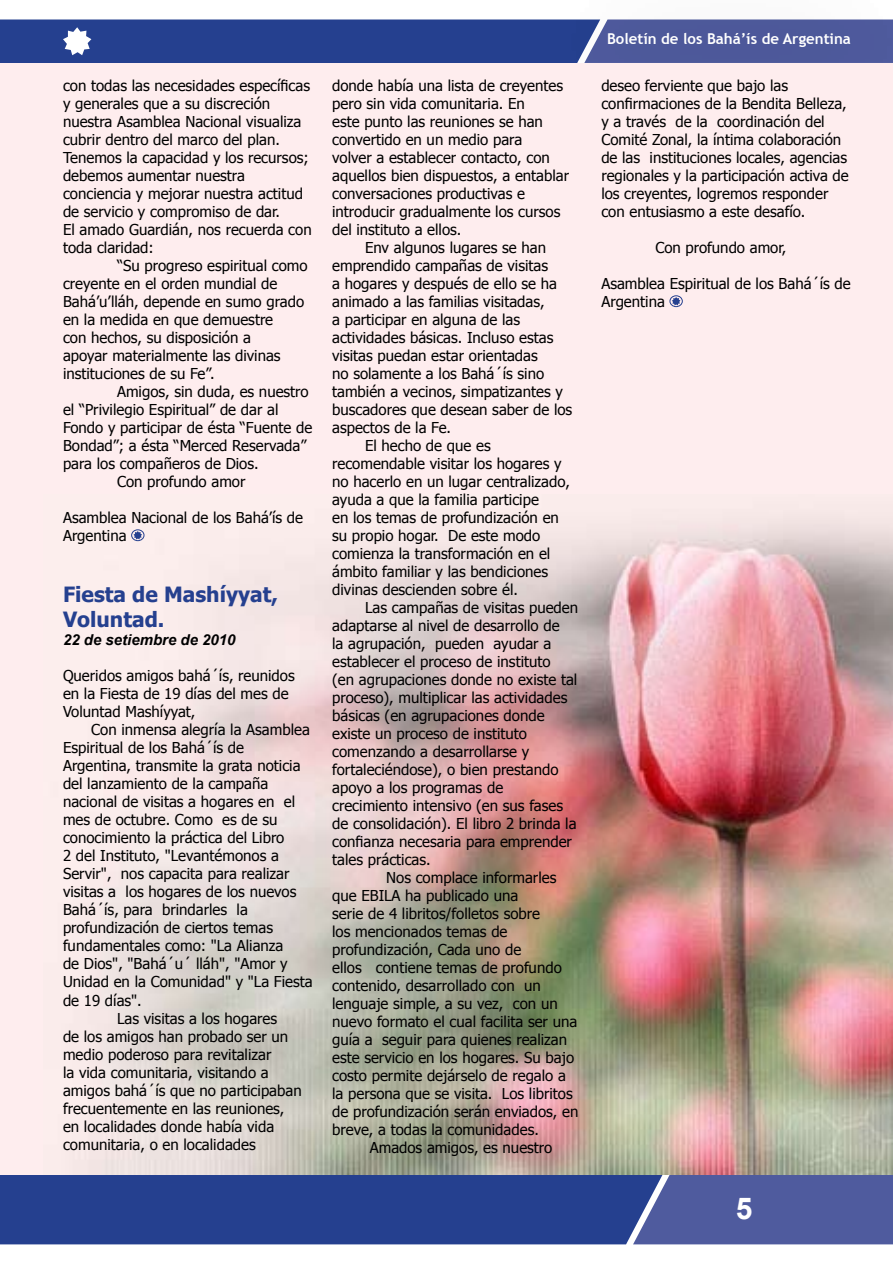
<style>
.page{position:relative;width:893px;height:1263px;background:#fff}
.page>*{position:absolute;margin:0;border:0;box-sizing:border-box;transform-origin:0 0}
.t1{font:700 30px "Arial";color:#fff}
.t2{font:700 21px/25.2px "Tahoma";color:#25408f}
.t3{font:15px/18px "Tahoma";color:#000}
.t4{font:700 15px "Trebuchet MS";color:#fff}
.t5{font:italic 700 15px "Arial";color:#000}
</style>
<div class="page">
<div style="left:0;top:1174px;width:633px;height:70px;background:#25408f"></div>
<svg style="left:633px;top:1174px;width:260px;height:70px;background:#525e9f"></svg>
<svg style="left:0;top:19px;width:893px;height:44px;background:#384e96"></svg>
<div style="left:0;top:63px;width:893px;height:1111px;background:#feedee"></div>
<img style="left:85px;top:516px;width:808px;height:658px">
<svg style="left:134px;top:531px;width:8px;height:8px"></svg>
<div style="left:131px;top:529px;width:13px;height:12px;border:1px solid #25408f;border-radius:50%"></div>
<svg style="left:672px;top:297px;width:8px;height:8px"></svg>
<div style="left:670px;top:295px;width:13px;height:12px;border:1px solid #25408f;border-radius:50%"></div>
<p class="t3" style="left:63px;top:76px;width:250px">con todas las necesidades específicas y generales que a su discreción nuestra Asamblea Nacional visualiza cubrir dentro del marco del plan.<br>Tenemos la capacidad y los recursos; debemos aumentar nuestra conciencia y mejorar nuestra actitud de servicio y compromiso de dar.<br>El amado Guardián, nos recuerda con toda claridad:</p>
<p class="t3" style="left:63px;top:256px;width:246px;text-indent:54px">“Su progreso espiritual como creyente en el orden mundial de<br>Bahá’u’lláh, depende en sumo grado en la medida en que demuestre<br>con hechos, su disposición a<br>apoyar materialmente las divinas instituciones de su Fe”.</p>
<p class="t3" style="left:117px;top:382px;width:193px">Amigos, sin duda, es nuestro</p>
<p class="t3" style="left:63px;top:400px;width:217px">el “Privilegio Espiritual” de dar al</p>
<p class="t3" style="left:63px;top:418px;width:251px">Fondo y participar de ésta “Fuente de</p>
<p class="t3" style="left:63px;top:436px;width:245px">Bondad”; a ésta “Merced Reservada”</p>
<p class="t3" style="left:63px;top:454px;width:197px">para los compañeros de Dios.</p>
<p class="t3" style="left:117px;top:472px;width:130px">Con profundo amor</p>
<p class="t3" style="left:63px;top:508px;width:242px">Asamblea Nacional de los Bahá’ís de<br>Argentina</p>
<h2 class="t2" style="left:63px;top:581px;width:217px">Fiesta de Mashíyyat,<br>Voluntad.</h2>
<p class="t5" style="left:63px;top:630px;width:174px">22 de setiembre de 2010</p>
<p class="t3" style="left:63px;top:666px;width:233px">Queridos amigos bahá´ís, reunidos en la Fiesta de 19 días del mes de<br>Voluntad Mashíyyat,</p>
<p class="t3" style="left:91px;top:720px;width:220px">Con inmensa alegría la Asamblea</p>
<p class="t3" style="left:63px;top:738px;width:183px">Espiritual de los Bahá´ís de</p>
<p class="t3" style="left:63px;top:756px;width:239px">Argentina, transmite la grata noticia</p>
<p class="t3" style="left:63px;top:774px;width:207px">del lanzamiento de la campaña</p>
<p class="t3" style="left:63px;top:792px;width:234px">nacional de visitas a hogares en el</p>
<p class="t3" style="left:63px;top:810px;width:216px">mes de octubre. Como es de su</p>
<p class="t3" style="left:63px;top:828px;width:223px">conocimiento la práctica del Libro</p>
<p class="t3" style="left:63px;top:846px;width:218px">2 del Instituto, "Levantémonos a</p>
<p class="t3" style="left:63px;top:864px;width:228px">Servir", nos capacita para realizar</p>
<p class="t3" style="left:63px;top:882px;width:235px">visitas a los hogares de los nuevos</p>
<p class="t3" style="left:63px;top:900px;width:186px">Bahá´ís, para brindarles la</p>
<p class="t3" style="left:63px;top:918px;width:212px">profundización de ciertos temas</p>
<p class="t3" style="left:63px;top:936px;width:222px">fundamentales como: "La Alianza</p>
<p class="t3" style="left:63px;top:954px;width:226px">de Dios", "Bahá´u´ lláh", "Amor y</p>
<p class="t3" style="left:63px;top:972px;width:251px">Unidad en la Comunidad" y "La Fiesta</p>
<p class="t3" style="left:63px;top:990px;width:80px">de 19 días".</p>
<p class="t3" style="left:117px;top:1008px;width:162px">Las visitas a los hogares</p>
<p class="t3" style="left:63px;top:1026px;width:227px">de los amigos han probado ser un</p>
<p class="t3" style="left:63px;top:1044px;width:210px">medio poderoso para revitalizar</p>
<p class="t3" style="left:63px;top:1062px;width:207px">la vida comunitaria, visitando a</p>
<p class="t3" style="left:63px;top:1080px;width:240px">amigos bahá´ís que no participaban</p>
<p class="t3" style="left:63px;top:1098px;width:223px">frecuentemente en las reuniones,</p>
<p class="t3" style="left:63px;top:1116px;width:213px">en localidades donde había vida</p>
<p class="t3" style="left:63px;top:1134px;width:194px">comunitaria, o en localidades</p>
<p class="t3" style="left:332px;top:76px;width:232px">donde había una lista de creyentes</p>
<p class="t3" style="left:332px;top:94px;width:194px">pero sin vida comunitaria. En</p>
<p class="t3" style="left:332px;top:112px;width:212px">este punto las reuniones se han</p>
<p class="t3" style="left:332px;top:130px;width:192px">convertido en un medio para</p>
<p class="t3" style="left:332px;top:148px;width:219px">volver a establecer contacto, con</p>
<p class="t3" style="left:332px;top:166px;width:239px">aquellos bien dispuestos, a entablar</p>
<p class="t3" style="left:332px;top:184px;width:194px">conversaciones productivas e</p>
<p class="t3" style="left:332px;top:202px;width:230px">introducir gradualmente los cursos</p>
<p class="t3" style="left:332px;top:220px;width:131px">del instituto a ellos.</p>
<p class="t3" style="left:365px;top:238px;width:183px">Env algunos lugares se han</p>
<p class="t3" style="left:332px;top:256px;width:217px">emprendido campañas de visitas</p>
<p class="t3" style="left:332px;top:274px;width:226px">a hogares y después de ello se ha</p>
<p class="t3" style="left:332px;top:292px;width:214px">animado a las familias visitadas,</p>
<p class="t3" style="left:332px;top:310px;width:189px">a participar en alguna de las</p>
<p class="t3" style="left:332px;top:328px;width:223px">actividades básicas. Incluso estas</p>
<p class="t3" style="left:332px;top:346px;width:207px">visitas puedan estar orientadas</p>
<p class="t3" style="left:332px;top:364px;width:213px">no solamente a los Bahá´ís sino</p>
<p class="t3" style="left:332px;top:382px;width:232px">también a vecinos, simpatizantes y</p>
<p class="t3" style="left:332px;top:400px;width:242px">buscadores que desean saber de los</p>
<p class="t3" style="left:332px;top:418px;width:120px">aspectos de la Fe.</p>
<p class="t3" style="left:365px;top:436px;width:127px">El hecho de que es</p>
<p class="t3" style="left:332px;top:454px;width:231px">recomendable visitar los hogares y</p>
<p class="t3" style="left:332px;top:472px;width:239px">no hacerlo en un lugar centralizado,</p>
<p class="t3" style="left:332px;top:490px;width:208px">ayuda a que la familia participe</p>
<p class="t3" style="left:332px;top:508px;width:228px">en los temas de profundización en</p>
<p class="t3" style="left:332px;top:526px;width:210px">su propio hogar. De este modo</p>
<p class="t3" style="left:332px;top:544px;width:220px">comienza la transformación en el</p>
<p class="t3" style="left:332px;top:562px;width:217px">ámbito familiar y las bendiciones</p>
<p class="t3" style="left:332px;top:580px;width:187px">divinas descienden sobre él.</p>
<p class="t3" style="left:365px;top:598px;width:215px">Las campañas de visitas pueden</p>
<p class="t3" style="left:332px;top:616px;width:229px">adaptarse al nivel de desarrollo de</p>
<p class="t3" style="left:332px;top:634px;width:221px">la agrupación, pueden ayudar a</p>
<p class="t3" style="left:332px;top:652px;width:220px">establecer el proceso de instituto</p>
<p class="t3" style="left:332px;top:670px;width:247px">(en agrupaciones donde no existe tal</p>
<p class="t3" style="left:332px;top:688px;width:237px">proceso), multiplicar las actividades</p>
<p class="t3" style="left:332px;top:706px;width:214px">básicas (en agrupaciones donde</p>
<p class="t3" style="left:332px;top:724px;width:196px">existe un proceso de instituto</p>
<p class="t3" style="left:332px;top:742px;width:199px">comenzando a desarrollarse y</p>
<p class="t3" style="left:332px;top:760px;width:228px">fortaleciéndose), o bien prestando</p>
<p class="t3" style="left:332px;top:778px;width:173px">apoyo a los programas de</p>
<p class="t3" style="left:332px;top:796px;width:232px">crecimiento intensivo (en sus fases</p>
<p class="t3" style="left:332px;top:814px;width:246px">de consolidación). El libro 2 brinda la</p>
<p class="t3" style="left:332px;top:832px;width:241px">confianza necesaria para emprender</p>
<p class="t3" style="left:332px;top:850px;width:100px">tales prácticas.</p>
<p class="t3" style="left:386px;top:868px;width:172px">Nos complace informarles</p>
<p class="t3" style="left:332px;top:886px;width:188px">que EBILA ha publicado una</p>
<p class="t3" style="left:332px;top:904px;width:209px">serie de 4 libritos/folletos sobre</p>
<p class="t3" style="left:332px;top:922px;width:177px">los mencionados temas de</p>
<p class="t3" style="left:332px;top:940px;width:191px">profundización, Cada uno de</p>
<p class="t3" style="left:332px;top:958px;width:231px">ellos contiene temas de profundo</p>
<p class="t3" style="left:332px;top:976px;width:210px">contenido, desarrollado con un</p>
<p class="t3" style="left:332px;top:994px;width:227px">lenguaje simple, a su vez, con un</p>
<p class="t3" style="left:332px;top:1012px;width:247px">nuevo formato el cual facilita ser una</p>
<p class="t3" style="left:332px;top:1030px;width:237px">guía a seguir para quienes realizan</p>
<p class="t3" style="left:332px;top:1048px;width:243px">este servicio en los hogares. Su bajo</p>
<p class="t3" style="left:332px;top:1066px;width:235px">costo permite dejárselo de regalo a</p>
<p class="t3" style="left:332px;top:1084px;width:242px">la persona que se visita. Los libritos</p>
<p class="t3" style="left:332px;top:1102px;width:248px">de profundización serán enviados, en</p>
<p class="t3" style="left:332px;top:1120px;width:208px">breve, a todas la comunidades.</p>
<p class="t3" style="left:370px;top:1138px;width:184px">Amados amigos, es nuestro</p>
<p class="t4" style="left:607px;top:30px;width:245px">Boletín de los Bahá’ís de Argentina</p>
<p class="t3" style="left:601px;top:76px;width:249px">deseo ferviente que bajo las confirmaciones de la Bendita Belleza, y a través de la coordinación del Comité Zonal, la íntima colaboración de las instituciones locales, agencias regionales y la participación activa de los creyentes, logremos responder con entusiasmo a este desafío.</p>
<p class="t3" style="left:655px;top:238px;width:132px">Con profundo amor,</p>
<p class="t3" style="left:601px;top:274px;width:251px">Asamblea Espiritual de los Bahá´ís de<br>Argentina</p>
<h1 class="t1" style="left:736px;top:1189px;width:18px">5</h1>
</div>
